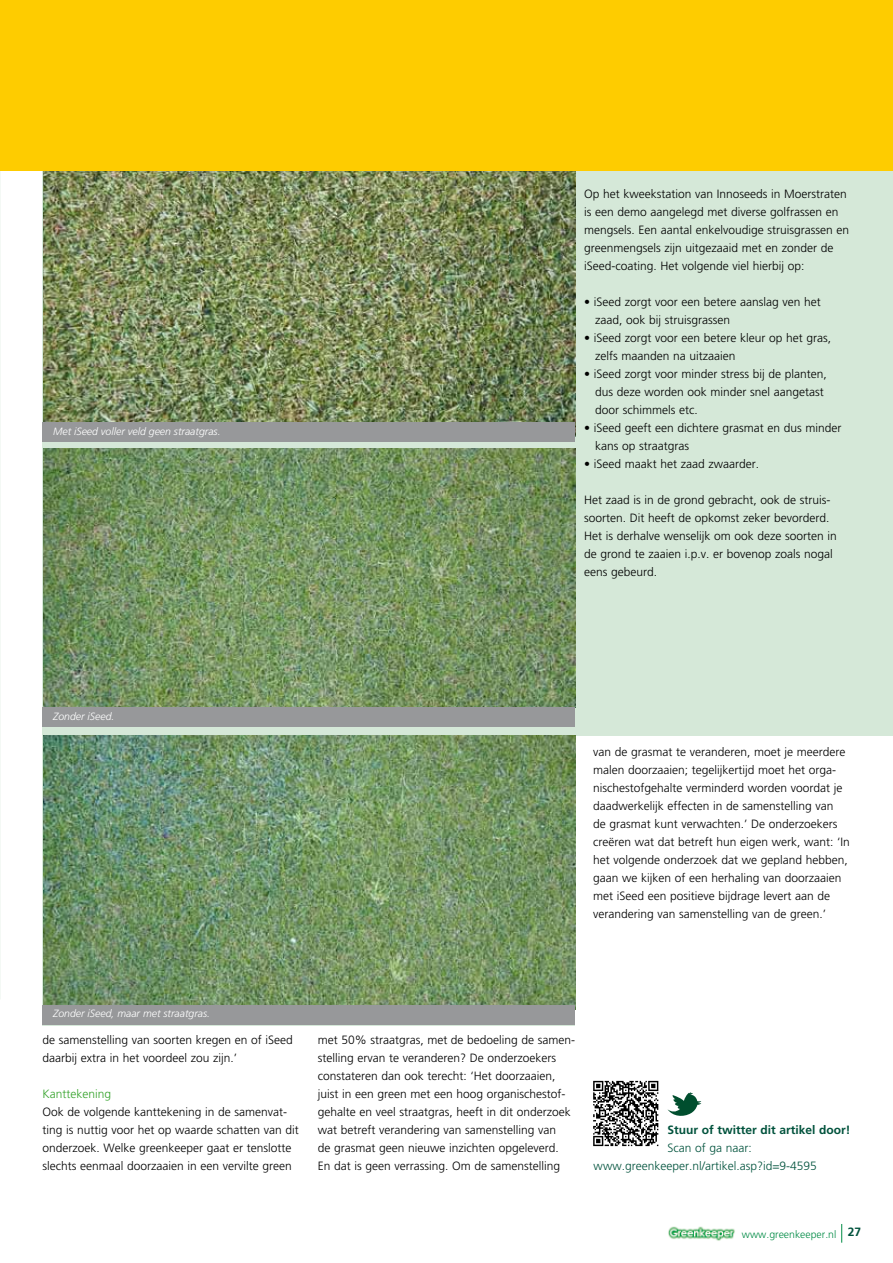
<style>
.page{position:relative;width:893px;height:1263px;background:#fff}
.page>*{position:absolute;margin:0;border:0;box-sizing:border-box;transform-origin:0 0}
.t1{font:300 12px/18px "Frutiger";color:#000}
.t2{font:300 12px/18px "Frutiger";color:#00523c}
.t3{font:700 12px "Frutiger";color:#00523c}
.t4{font:300 12px "Frutiger";color:#35a32c}
.t5{font:italic 300 10.5px "Frutiger";color:#fff}
.t6{font:300 10.5px "Frutiger";color:#008b45}
.s1{font-weight:700;font-size:12px;color:#00523c}
</style>
<div class="page">
<svg style="left:841px;top:1224px;width:1px;height:19px"></svg>
<img style="left:668px;top:1226px;width:67px;height:15px">
<img style="left:0;top:713px;width:1px;height:286px">
<div style="left:566px;top:150px;width:327px;height:586px;background:#d5e8d8"></div>
<img style="left:44px;top:170px;width:531px;height:253px">
<img style="left:44px;top:448px;width:531px;height:259px">
<img style="left:44px;top:736px;width:531px;height:269px">
<div style="left:43px;top:423px;width:532px;height:19px;background:#97989a"></div>
<div style="left:43px;top:707px;width:532px;height:20px;background:#97989a"></div>
<div style="left:43px;top:1005px;width:532px;height:19px;background:#97989a"></div>
<div style="left:0;top:0;width:893px;height:170px;background:#fecc00"></div>
<svg style="left:593px;top:1081px;width:65px;height:65px"></svg>
<svg style="left:667px;top:1092px;width:34px;height:24px"></svg>
<p class="t5" style="left:53px;top:425px;width:169px">Met iSeed voller veld geen straatgras.</p>
<p class="t1" style="left:584px;top:185px;width:267px">Op het kweekstation van Innoseeds in Moerstraten is een demo aangelegd met diverse golfrassen en mengsels. Een aantal enkelvoudige struisgrassen en greenmengsels zijn uitgezaaid met en zonder de iSeed-coating. Het volgende viel hierbij op:</p>
<p class="t1" style="left:595px;top:293px;width:227px;text-indent:-11px">• iSeed zorgt voor een betere aanslag ven het zaad, ook bij struisgrassen</p>
<p class="t1" style="left:595px;top:329px;width:238px;text-indent:-11px">• iSeed zorgt voor een betere kleur op het gras, zelfs maanden na uitzaaien</p>
<p class="t1" style="left:595px;top:365px;width:233px;text-indent:-11px">• iSeed zorgt voor minder stress bij de planten, dus deze worden ook minder snel aangetast door schimmels etc.</p>
<p class="t1" style="left:595px;top:419px;width:248px;text-indent:-11px">• iSeed geeft een dichtere grasmat en dus minder kans op straatgras</p>
<p class="t1" style="left:584px;top:455px;width:177px">• iSeed maakt het zaad zwaarder.</p>
<p class="t1" style="left:584px;top:491px;width:254px">Het zaad is in de grond gebracht, ook de struis&shy;soorten. Dit heeft de opkomst zeker bevorderd.<br>Het is derhalve wenselijk om ook deze soorten in de grond te zaaien i.p.v. er bovenop zoals nogal eens gebeurd.</p>
<p class="t5" style="left:53px;top:710px;width:63px">Zonder iSeed.</p>
<p class="t1" style="left:593px;top:743px;width:258px">van de grasmat te veranderen, moet je meerdere malen doorzaaien; tegelijkertijd moet het orga&shy;nischestofgehalte verminderd worden voordat je daadwerkelijk effecten in de samenstelling van<br>de grasmat kunt verwachten.’ De onderzoekers creëren wat dat betreft hun eigen werk, want: ‘In het volgende onderzoek dat we gepland hebben, gaan we kijken of een herhaling van doorzaaien met iSeed een positieve bijdrage levert aan de verandering van samenstelling van de green.’</p>
<p class="t5" style="left:53px;top:1008px;width:158px">Zonder iSeed, maar met straatgras.</p>
<p class="t1" style="left:43px;top:1031px;width:252px">de samenstelling van soorten kregen en of iSeed daarbij extra in het voordeel zou zijn.’</p>
<p class="t4" style="left:43px;top:1087px;width:70px">Kanttekening</p>
<p class="t1" style="left:43px;top:1103px;width:258px">Ook de volgende kanttekening in de samenvat&shy;ting is nuttig voor het op waarde schatten van dit onderzoek. Welke greenkeeper gaat er tenslotte slechts eenmaal doorzaaien in een vervilte green</p>
<p class="t1" style="left:318px;top:1031px;width:259px">met 50% straatgras, met de bedoeling de samen&shy;stelling ervan te veranderen? De onderzoekers constateren dan ook terecht: ‘Het doorzaaien, juist in een green met een hoog organischestof&shy;gehalte en veel straatgras, heeft in dit onderzoek wat betreft verandering van samenstelling van<br>de grasmat geen nieuwe inzichten opgeleverd.<br>En dat is geen verrassing. Om de samenstelling</p>
<p class="t3" style="left:667px;top:1123px;width:185px">Stuur of twitter dit artikel door!</p>
<p class="t2" style="left:594px;top:1139px;width:225px;text-indent:74px">Scan of ga naar: www.greenkeeper.nl/artikel.asp?id=9-4595</p>
<p class="t6" style="left:742px;top:1228px;width:121px">www.greenkeeper.nl <span class="s1">27</span></p>
</div>
